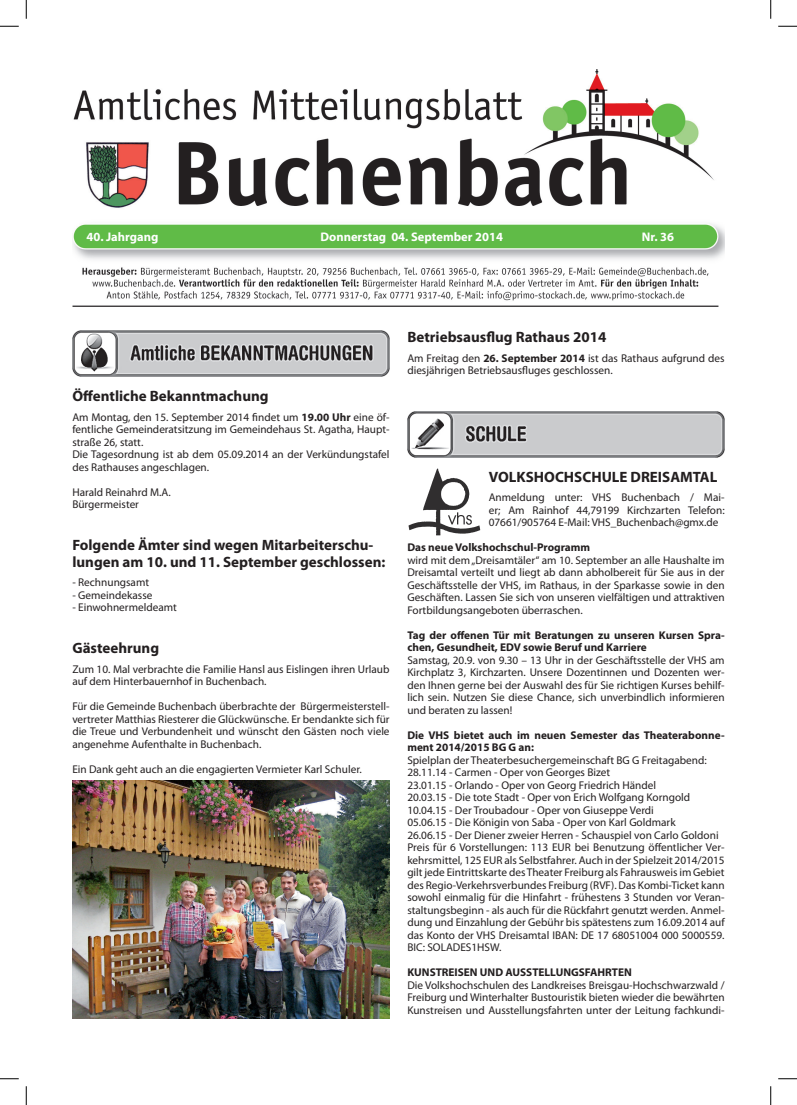
<style>
.page{position:relative;width:797px;height:1105px;background:#fff}
.page>*{position:absolute;margin:0;border:0;box-sizing:border-box;transform-origin:0 0}
.Ueberschrift{font:700 15px/16.9px "Myriad Pro";color:#231f20}
.t1{font:700 12.5px "Myriad Pro";color:#fff}
.Grundtext_left{font:11.25px/12.5px "Myriad Pro";color:#231f20;text-align:justify}
.Grundtext{font:11.25px/12.5px "Myriad Pro";color:#231f20}
.Grundtext_left-2{font:700 11.25px/12.5px "Myriad Pro";color:#231f20}
.s1{font-weight:700}
</style>
<div class="page">
<img style="left:72px;top:69px;width:652px;height:238px">
<img style="left:72px;top:781px;width:317px;height:237px">
<img style="left:72px;top:331px;width:317px;height:46px">
<img style="left:407px;top:412px;width:317px;height:46px">
<img style="left:408px;top:468px;width:73px;height:68px">
<svg style="left:0;top:25px;width:19px;height:2px"></svg>
<svg style="left:778px;top:25px;width:19px;height:2px"></svg>
<svg style="left:0;top:1078px;width:19px;height:1px"></svg>
<svg style="left:778px;top:1078px;width:19px;height:1px"></svg>
<svg style="left:25px;top:0;width:2px;height:19px"></svg>
<svg style="left:25px;top:1086px;width:2px;height:19px"></svg>
<svg style="left:770px;top:0;width:1px;height:19px"></svg>
<svg style="left:770px;top:1086px;width:1px;height:19px"></svg>
<p class="t1" style="left:86px;top:229px;width:73px">40. Jahrgang</p>
<p class="t1" style="left:320px;top:229px;width:184px">Donnerstag 04. September 2014</p>
<p class="t1" style="left:642px;top:229px;width:34px">Nr. 36</p>
<p class="Ueberschrift" style="left:72px;top:387px;width:198px">Öffentliche Bekanntmachung</p>
<p class="Grundtext_left" style="left:72px;top:410px;width:319px">Am Montag, den 15. September 2014 findet um <span class="s1">19.00 Uhr</span> eine öf&shy;fentliche Gemeinderatsitzung im Gemeindehaus St. Agatha, Haupt&shy;straße 26, statt.</p>
<p class="Grundtext_left" style="left:72px;top:448px;width:319px">Die Tagesordnung ist ab dem 05.09.2014 an der Verkündungstafel des Rathauses angeschlagen.</p>
<p class="Grundtext_left" style="left:72px;top:485px;width:100px">Harald Reinahrd M.A.</p>
<p class="Grundtext_left" style="left:72px;top:498px;width:68px">Bürgermeister</p>
<p class="Ueberschrift" style="left:72px;top:536px;width:314px">Folgende Ämter sind wegen Mitarbeiterschu&shy;lungen am 10. und 11. September geschlossen:</p>
<p class="Grundtext_left" style="left:72px;top:576px;width:78px">- Rechnungsamt</p>
<p class="Grundtext_left" style="left:72px;top:589px;width:82px">- Gemeindekasse</p>
<p class="Grundtext_left" style="left:72px;top:601px;width:106px">- Einwohnermeldeamt</p>
<p class="Ueberschrift" style="left:72px;top:639px;width:88px">Gästeehrung</p>
<p class="Grundtext" style="left:72px;top:663px;width:319px">Zum 10. Mal verbrachte die Familie Hansl aus Eislingen ihren Urlaub auf dem Hinterbauernhof in Buchenbach.</p>
<p class="Grundtext" style="left:72px;top:700px;width:319px;text-align:justify">Für die Gemeinde Buchenbach überbrachte der Bürgermeisterstell&shy;vertreter Matthias Riesterer die Glückwünsche. Er bendankte sich für die Treue und Verbundenheit und wünscht den Gästen noch viele angenehme Aufenthalte in Buchenbach.</p>
<p class="Grundtext" style="left:72px;top:763px;width:291px">Ein Dank geht auch an die engagierten Vermieter Karl Schuler.</p>
<p class="Ueberschrift" style="left:407px;top:328px;width:200px">Betriebsausflug Rathaus 2014</p>
<p class="Grundtext_left" style="left:407px;top:352px;width:319px">Am Freitag den <span class="s1">26. September 2014</span> ist das Rathaus aufgrund des diesjährigen Betriebsausfluges geschlossen.</p>
<p class="Ueberschrift" style="left:489px;top:468px;width:230px">VOLKSHOCHSCHULE DREISAMTAL</p>
<p class="Grundtext_left" style="left:489px;top:491px;width:237px">Anmeldung unter: VHS Buchenbach / Mai&shy;er; Am Rainhof 44,79199 Kirchzarten Telefon:<br>07661/905764 E-Mail: VHS_Buchenbach@gmx.de</p>
<p class="Grundtext_left-2" style="left:407px;top:541px;width:184px">Das neue Volkshochschul-Programm</p>
<p class="Grundtext_left" style="left:407px;top:554px;width:319px">wird mit dem „Dreisamtäler“ am 10. September an alle Haushalte im Dreisamtal verteilt und liegt ab dann abholbereit für Sie aus in der Geschäftsstelle der VHS, im Rathaus, in der Sparkasse sowie in den Geschäften. Lassen Sie sich von unseren vielfältigen und attraktiven Fortbildungsangeboten überraschen.</p>
<p class="Grundtext_left-2" style="left:407px;top:628px;width:319px">Tag der offenen Tür mit Beratungen zu unseren Kursen Spra&shy;chen, Gesundheit, EDV sowie Beruf und Karriere</p>
<p class="Grundtext_left" style="left:407px;top:654px;width:319px">Samstag, 20.9. von 9.30 – 13 Uhr in der Geschäftsstelle der VHS am Kirchplatz 3, Kirchzarten. Unsere Dozentinnen und Dozenten wer&shy;den Ihnen gerne bei der Auswahl des für Sie richtigen Kurses behilf&shy;lich sein. Nutzen Sie diese Chance, sich unverbindlich informieren und beraten zu lassen!</p>
<p class="Grundtext_left-2" style="left:407px;top:728px;width:319px">Die VHS bietet auch im neuen Semester das Theaterabonne&shy;ment 2014/2015 BG G an:</p>
<p class="Grundtext_left" style="left:407px;top:754px;width:301px">Spielplan der Theaterbesuchergemeinschaft BG G Freitagabend:</p>
<p class="Grundtext_left" style="left:407px;top:766px;width:204px">28.11.14 - Carmen - Oper von Georges Bizet</p>
<p class="Grundtext_left" style="left:407px;top:779px;width:250px">23.01.15 - Orlando - Oper von Georg Friedrich Händel</p>
<p class="Grundtext_left" style="left:407px;top:791px;width:284px">20.03.15 - Die tote Stadt - Oper von Erich Wolfgang Korngold</p>
<p class="Grundtext_left" style="left:407px;top:804px;width:248px">10.04.15 - Der Troubadour - Oper von Giuseppe Verdi</p>
<p class="Grundtext_left" style="left:407px;top:816px;width:270px">05.06.15 - Die Königin von Saba - Oper von Karl Goldmark</p>
<p class="Grundtext_left" style="left:407px;top:829px;width:313px">26.06.15 - Der Diener zweier Herren - Schauspiel von Carlo Goldoni</p>
<p class="Grundtext_left" style="left:407px;top:841px;width:319px">Preis für 6 Vorstellungen: 113 EUR bei Benutzung öffentlicher Ver&shy;kehrsmittel, 125 EUR als Selbstfahrer. Auch in der Spielzeit 2014/2015 gilt jede Eintrittskarte des Theater Freiburg als Fahrausweis im Gebiet des Regio-Verkehrsverbundes Freiburg (RVF). Das Kombi-Ticket kann sowohl einmalig für die Hinfahrt - frühestens 3 Stunden vor Veran&shy;staltungsbeginn - als auch für die Rückfahrt genutzt werden. Anmel&shy;dung und Einzahlung der Gebühr bis spätestens zum 16.09.2014 auf das Konto der VHS Dreisamtal IBAN: DE 17 68051004 000 5000559.<br>BIC: SOLADES1HSW.</p>
<p class="Grundtext_left-2" style="left:407px;top:966px;width:226px">KUNSTREISEN UND AUSSTELLUNGSFAHRTEN</p>
<p class="Grundtext_left" style="left:407px;top:979px;width:319px">Die Volkshochschulen des Landkreises Breisgau-Hochschwarzwald / Freiburg und Winterhalter Bustouristik bieten wieder die bewährten Kunstreisen und Ausstellungsfahrten unter der Leitung fachkundi-</p>
</div>
